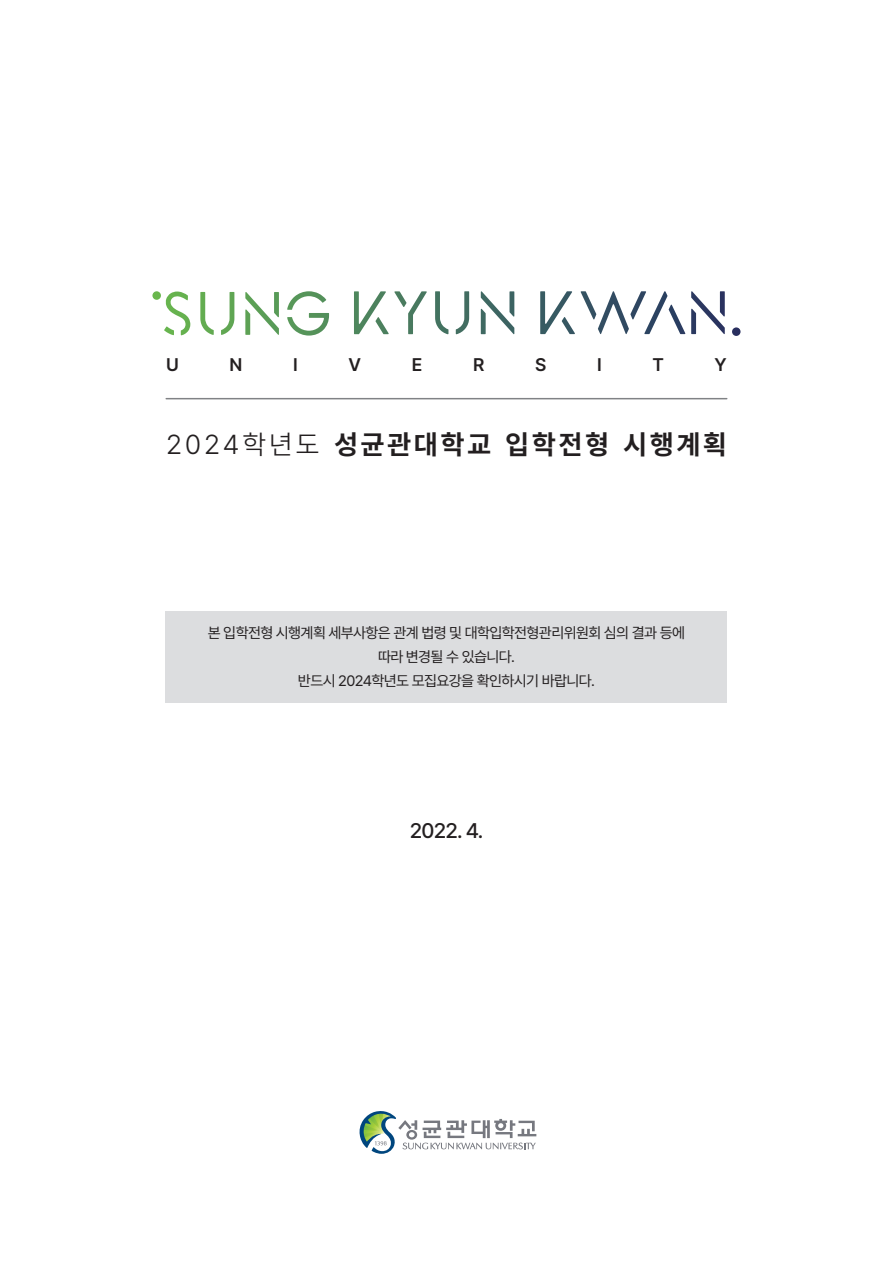
<style>
.page{position:relative;width:893px;height:1263px;background:#fff}
.page>*{position:absolute;margin:0;border:0;box-sizing:border-box;transform-origin:0 0}
.t1{font:700 27.15px "Pretendard";letter-spacing:.115em;color:#231f20}
.t2{font:500 21px "Pretendard";color:#231f20}
.t3{font:600 18.15px "Pretendard";color:#231f20}
.t4{font:15px "Pretendard";letter-spacing:-.04em;color:#231f20}
.s1{font-weight:300}
</style>
<div class="page">
<hr style="left:166px;top:398px;width:561px;height:1px;background:#808285">
<div style="left:166px;top:611px;width:561px;height:91px;background:#dcdddf"></div>
<svg style="left:287px;top:291px;width:42px;height:45px"></svg>
<svg style="left:200px;top:292px;width:34px;height:43px"></svg>
<svg style="left:435px;top:291px;width:34px;height:43px"></svg>
<svg style="left:354px;top:291px;width:73px;height:43px"></svg>
<svg style="left:540px;top:291px;width:145px;height:43px"></svg>
<svg style="left:245px;top:292px;width:34px;height:43px"></svg>
<svg style="left:481px;top:291px;width:33px;height:43px"></svg>
<svg style="left:691px;top:291px;width:34px;height:43px"></svg>
<svg style="left:152px;top:291px;width:38px;height:44px"></svg>
<svg style="left:732px;top:327px;width:8px;height:9px"></svg>
<svg style="left:359px;top:1111px;width:177px;height:43px"></svg>
<p class="t3" style="left:166px;top:352px;width:14px">U</p>
<p class="t3" style="left:230px;top:352px;width:14px">N</p>
<p class="t3" style="left:293px;top:352px;width:6px">I</p>
<p class="t3" style="left:349px;top:352px;width:14px">V</p>
<p class="t3" style="left:412px;top:352px;width:12px">E</p>
<p class="t3" style="left:473px;top:352px;width:13px">R</p>
<p class="t3" style="left:535px;top:352px;width:13px">S</p>
<p class="t3" style="left:597px;top:352px;width:6px">I</p>
<p class="t3" style="left:652px;top:352px;width:13px">T</p>
<p class="t3" style="left:714px;top:352px;width:14px">Y</p>
<p class="t1" style="left:166px;top:425px;width:562px"><span class="s1">2024학년도</span> 성균관대학교 입학전형 시행계획</p>
<p class="t4" style="left:208px;top:622px;width:479px">본 입학전형 시행계획 세부사항은 관계 법령 및 대학입학전형관리위원회 심의 결과 등에</p>
<p class="t4" style="left:378px;top:646px;width:138px">따라 변경될 수 있습니다.</p>
<p class="t4" style="left:298px;top:670px;width:298px">반드시 2024학년도 모집요강을 확인하시기 바랍니다.</p>
<p class="t2" style="left:410px;top:816px;width:75px">2022. 4.</p>
</div>
